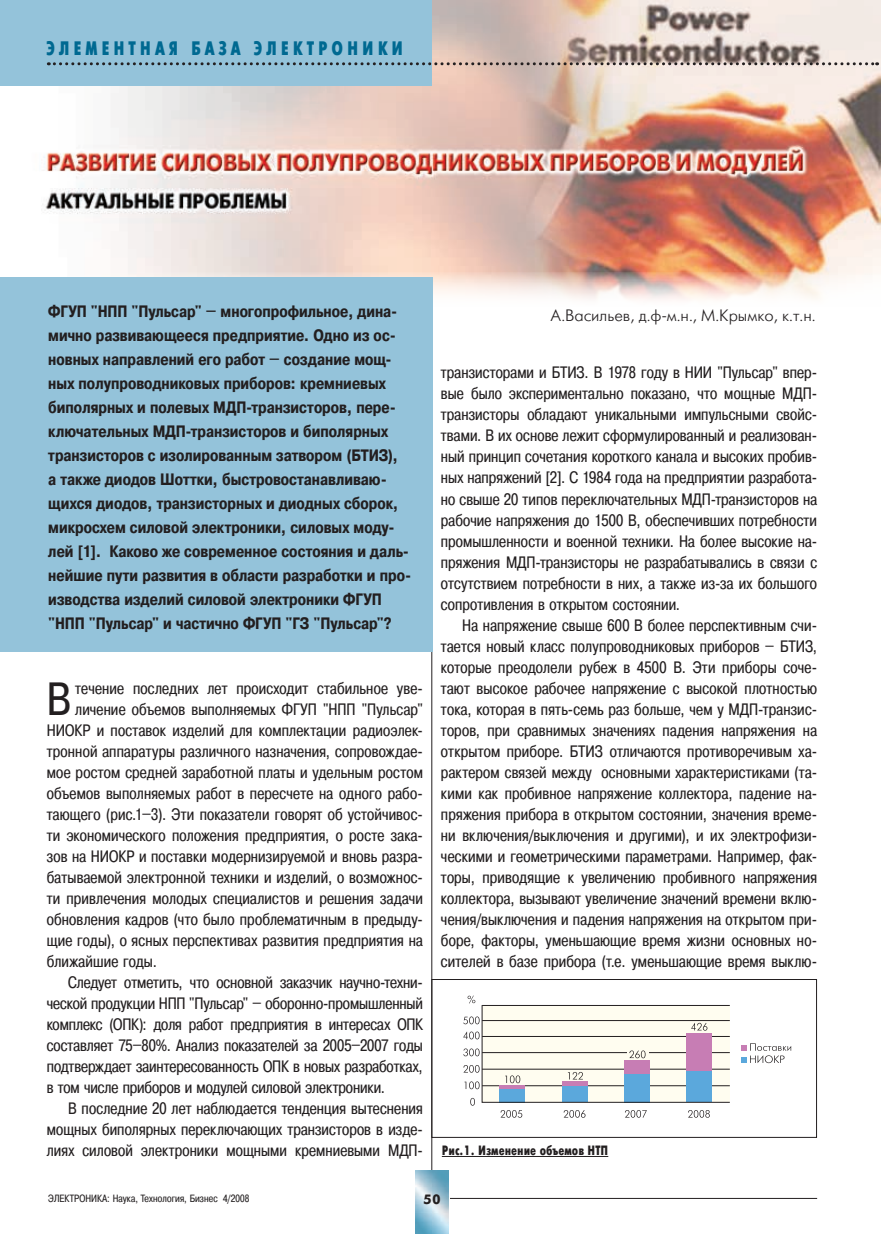
<style>
.page{position:relative;width:881px;height:1234px;background:#fff}
.page>*{position:absolute;margin:0;border:0;box-sizing:border-box;transform-origin:0 0}
.t1{font:46.5px "Pragmatica Cond C";color:#231f20}
.t2{font:19.5px "Futuris X Cond C";letter-spacing:.2em;color:#006991}
.t3{font:16.5px/21px "Pragmatica Cond C";letter-spacing:.01em;color:#231f20;text-align:justify}
.t4{font:700 16.5px/24px "Pragmatica Cond C";color:#231f20}
.t5{font:16.5px "Futuris Light C";color:#231f20}
.t6{font:13.5px "Futuris X Cond C";color:#231f20}
.t7{font:700 13.5px "Futuris C";color:#231f20}
.t8{font:10.5px "Pragmatica Cond C";letter-spacing:.01em;color:#231f20}
</style>
<div class="page">
<img style="left:0;top:0;width:880px;height:271px">
<div style="left:0;top:0;width:431px;height:85px;background:#94c3da"></div>
<hr style="left:431px;top:651px;width:1px;height:518px;background:#231f20">
<div style="left:0;top:276px;width:432px;height:375px;background:#94c3da"></div>
<div style="left:431px;top:979px;width:385px;height:158px;border:1px solid #231f20"></div>
<svg style="left:741px;top:1043px;width:49px;height:19px"></svg>
<svg style="left:463px;top:995px;width:267px;height:122px"></svg>
<hr style="left:441px;top:1155px;width:167px;height:1px;background:#231f20">
<hr style="left:432px;top:1197px;width:384px;height:1px;background:#231f20">
<img style="left:415px;top:1169px;width:34px;height:64px">
<svg style="left:48px;top:62px;width:829px;height:3px"></svg>
<p class="t2" style="left:46px;top:37px;width:80px">элементн</p>
<p class="t2" style="left:155px;top:37px;width:247px">ая база электр они ки</p>
<p class="t4" style="left:48px;top:299px;width:350px">ФГУП "НПП "Пульсар" – многопрофильное, дина-</p>
<p class="t5" style="left:550px;top:307px;width:266px">А.Васильев, д.ф-м.н., М.Крымко, к.т.н.</p>
<p class="t4" style="left:48px;top:323px;width:364px">мично развивающееся предприятие. Одно из ос&shy;новных направлений его работ – создание мощ&shy;ных полупроводниковых приборов: кремниевых биполярных и полевых МДП-транзисторов, пере&shy;ключательных МДП-транзисторов и биполярных транзисторов с изолированным затвором (БТИЗ),<br>а также диодов Шоттки, быстровостанавливаю&shy;щихся диодов, транзисторных и диодных сборок, микросхем силовой электроники, силовых моду&shy;лей [1]. Каково же современное состояния и даль&shy;нейшие пути развития в области разработки и про&shy;изводства изделий силовой электроники ФГУП "НПП "Пульсар" и частично ФГУП "ГЗ "Пульсар"?</p>
<p class="t3" style="left:441px;top:362px;width:377px">транзисторами и БТИЗ. В 1978 году в НИИ "Пульсар" впер&shy;вые было экспериментально показано, что мощные МДП&shy;транзисторы обладают уникальными импульсными свойс&shy;твами. В их основе лежит сформулированный и реализован&shy;ный принцип сочетания короткого канала и высоких пробив&shy;ных напряжений [2]. С 1984 года на предприятии разработа&shy;но свыше 20 типов переключательных МДП-транзисторов на рабочие напряжения до 1500 В, обеспечивших потребности промышленности и военной техники. На более высокие на&shy;пряжения МДП-транзисторы не разрабатывались в связи с отсутствием потребности в них, а также из-за их большого сопротивления в открытом состоянии.</p>
<p class="t3" style="left:441px;top:614px;width:377px;text-indent:21px">На напряжение свыше 600 В более перспективным счи&shy;тается новый класс полупроводниковых приборов – БТИЗ, которые преодолели рубеж в 4500 В. Эти приборы соче&shy;тают высокое рабочее напряжение с высокой плотностью тока, которая в пять-семь раз больше, чем у МДП-транзис&shy;торов, при сравнимых значениях падения напряжения на открытом приборе. БТИЗ отличаются противоречивым ха&shy;рактером связей между основными характеристиками (та&shy;кими как пробивное напряжение коллектора, падение на&shy;пряжения прибора в открытом состоянии, значения време&shy;ни включения/выключения и другими), и их электрофизи&shy;ческими и геометрическими параметрами. Например, фак&shy;торы, приводящие к увеличению пробивного напряжения коллектора, вызывают увеличение значений времени вклю&shy;чения/выключения и падения напряжения на открытом при&shy;боре, факторы, уменьшающие время жизни основных но&shy;сителей в базе прибора (т.е. уменьшающие время выклю-</p>
<h1 class="t1" style="left:47px;top:672px;width:26px">В</h1>
<p class="t3" style="left:75px;top:677px;width:349px">течение последних лет происходит стабильное уве-</p>
<p class="t3" style="left:75px;top:698px;width:349px">личение объемов выполняемых ФГУП "НПП "Пульсар"</p>
<p class="t3" style="left:47px;top:719px;width:377px">НИОКР и поставок изделий для комплектации радиоэлек-</p>
<p class="t3" style="left:47px;top:740px;width:377px">тронной аппаратуры различного назначения, сопровождае-</p>
<p class="t3" style="left:47px;top:761px;width:377px">мое ростом средней заработной платы и удельным ростом</p>
<p class="t3" style="left:47px;top:782px;width:377px">объемов выполняемых работ в пересчете на одного рабо-</p>
<p class="t3" style="left:47px;top:803px;width:377px">тающего (рис.1–3). Эти показатели говорят об устойчивос-</p>
<p class="t3" style="left:47px;top:824px;width:377px">ти экономического положения предприятия, о росте зака-</p>
<p class="t3" style="left:47px;top:845px;width:377px">зов на НИОКР и поставки модернизируемой и вновь разра-</p>
<p class="t3" style="left:47px;top:866px;width:377px">батываемой электронной техники и изделий, о возможнос-</p>
<p class="t3" style="left:47px;top:887px;width:377px">ти привлечения молодых специалистов и решения задачи</p>
<p class="t3" style="left:47px;top:908px;width:377px">обновления кадров (что было проблематичным в предыду-</p>
<p class="t3" style="left:47px;top:929px;width:377px">щие годы), о ясных перспективах развития предприятия на</p>
<p class="t3" style="left:47px;top:950px;width:111px">ближайшие годы.</p>
<p class="t3" style="left:68px;top:971px;width:356px">Следует отметить, что основной заказчик научно-техни-</p>
<p class="t3" style="left:47px;top:992px;width:377px">ческой продукции НПП "Пульсар" – оборонно-промышленный</p>
<p class="t3" style="left:47px;top:1013px;width:377px">комплекс (ОПК): доля работ предприятия в интересах ОПК</p>
<p class="t3" style="left:47px;top:1034px;width:377px">составляет 75–80%. Анализ показателей за 2005–2007 годы</p>
<p class="t3" style="left:47px;top:1055px;width:377px">подтверждает заинтересованность ОПК в новых разработках,</p>
<p class="t3" style="left:47px;top:1076px;width:339px">в том числе приборов и модулей силовой электроники.</p>
<p class="t3" style="left:68px;top:1097px;width:356px">В последние 20 лет наблюдается тенденция вытеснения</p>
<p class="t3" style="left:47px;top:1118px;width:377px">мощных биполярных переключающих транзисторов в изде-</p>
<p class="t3" style="left:47px;top:1139px;width:377px">лиях силовой электроники мощными кремниевыми МДП-</p>
<p class="t6" style="left:441px;top:1142px;width:168px">Рис.1. Изменение объемов НТП</p>
<p class="t8" style="left:48px;top:1192px;width:202px">ЭЛЕКТРОНИКА: Наука, Технология, Бизнес 4/2008</p>
<p class="t7" style="left:423px;top:1191px;width:18px">50</p>
</div>
